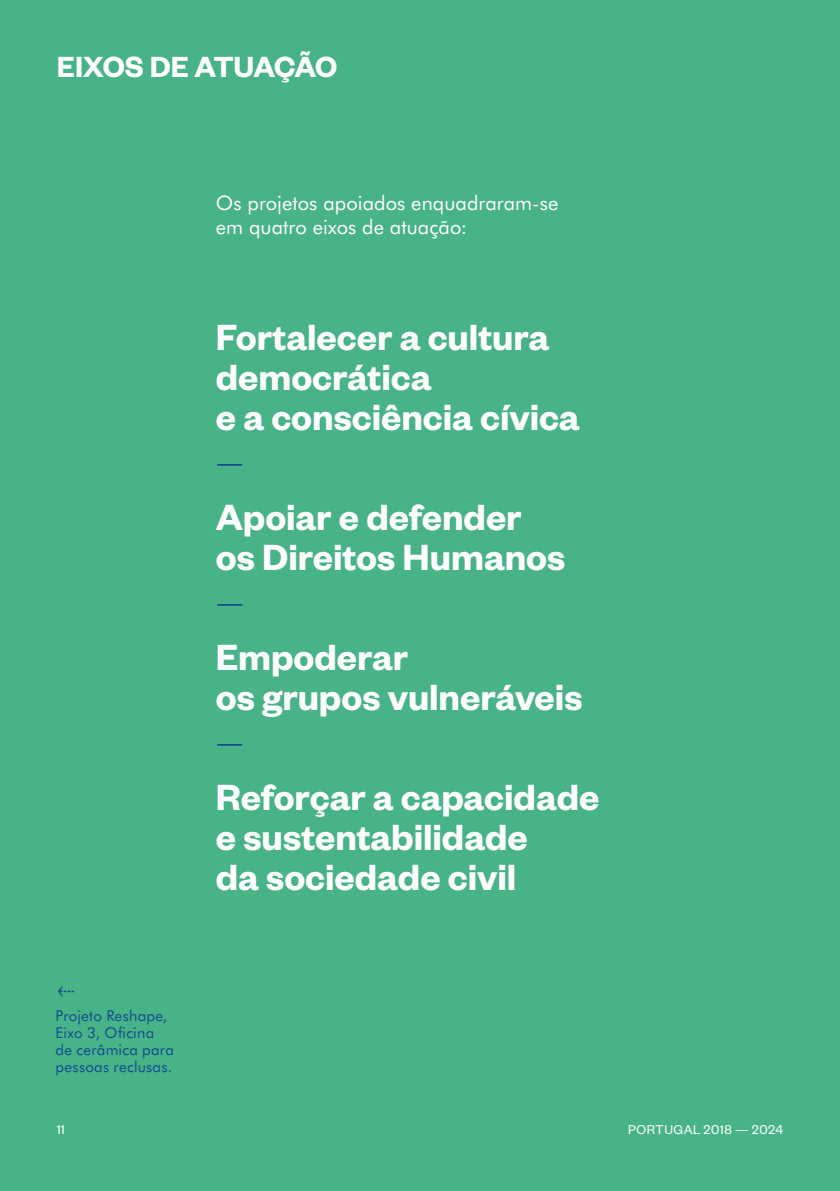
<style>
.page{position:relative;width:840px;height:1191px;background:#fff}
.page>*{position:absolute;margin:0;border:0;box-sizing:border-box;transform-origin:0 0}
.t1{font:600 40px/40px "Founders Grotesk";color:#fff}
.t2{font:600 32px "Founders Grotesk";letter-spacing:-.03em;color:#fff}
.t3{font:28px "Founders Grotesk";color:#15498f}
.t4{font:20px/24px "Futura BT";letter-spacing:.005em;color:#fff}
.t5{font:15px/17px "Futura BT";letter-spacing:.015em;color:#15498f}
.t6{font:14px "Founders Grotesk";letter-spacing:.035em;color:#fff}
</style>
<div class="page">
<div style="left:0;top:0;width:839px;height:1191px;background:#47b387"></div>
<p class="t2" style="left:57px;top:46px;width:282px">EIXOS DE ATUAÇÃO</p>
<p class="t4" style="left:216px;top:190px;width:344px">Os projetos apoiados enquadraram-se em quatro eixos de atuação:</p>
<p class="t1" style="left:216px;top:315px;width:365px">Fortalecer a cultura democrática<br>e a consciência cívica</p>
<p class="t3" style="left:216px;top:446px;width:29px">—</p>
<p class="t1" style="left:216px;top:495px;width:351px">Apoiar e defender os Direitos Humanos</p>
<p class="t3" style="left:216px;top:586px;width:29px">—</p>
<p class="t1" style="left:216px;top:635px;width:368px">Empoderar<br>os grupos vulneráveis</p>
<p class="t3" style="left:216px;top:726px;width:29px">—</p>
<p class="t1" style="left:216px;top:775px;width:385px">Reforçar a capacidade e sustentabilidade<br>da sociedade civil</p>
<p class="t5" style="left:56px;top:1006px;width:120px">Projeto Reshape,<br>Eixo 3, Oficina de cerâmica para pessoas reclusas.</p>
<p class="t6" style="left:57px;top:1121px;width:10px">11</p>
<p class="t6" style="left:628px;top:1121px;width:156px">PORTUGAL 2018 — 2024</p>
</div>
